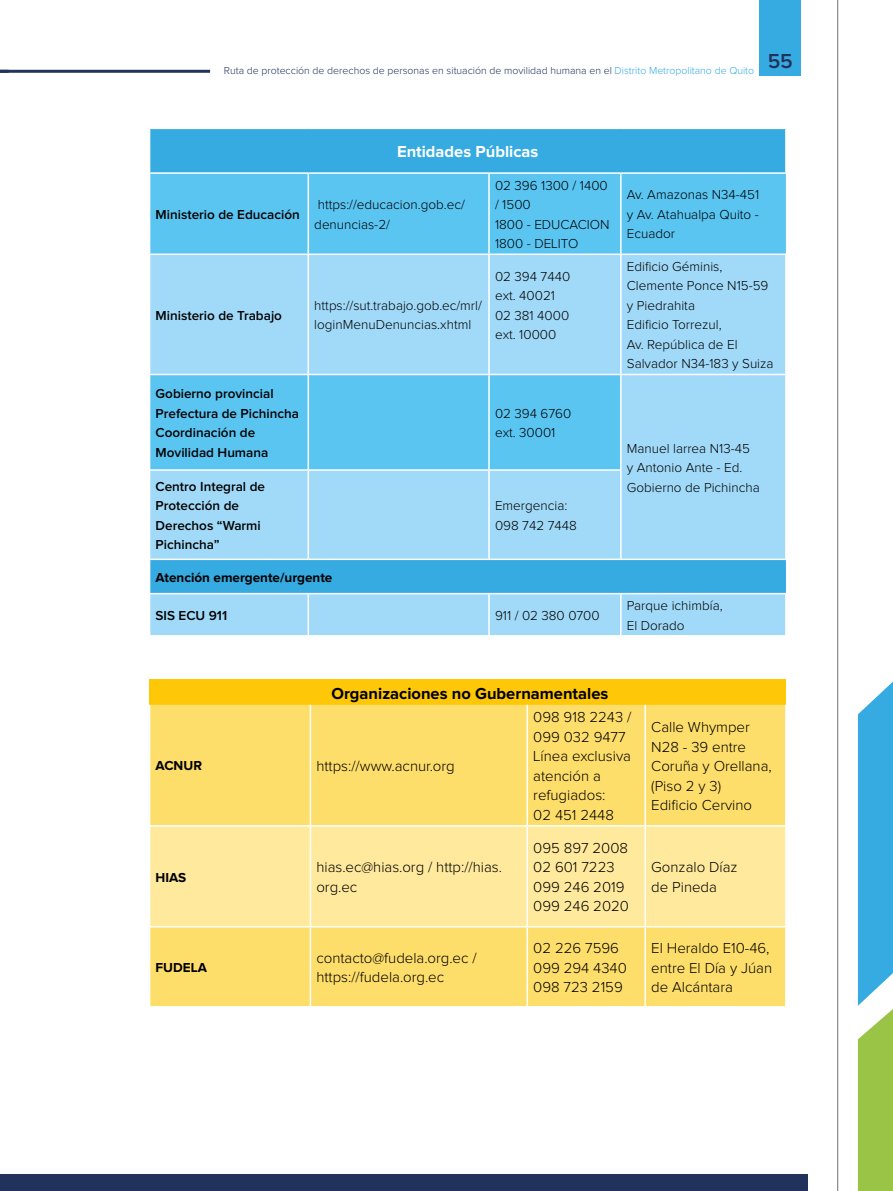
<style>
.page{position:relative;width:893px;height:1191px;background:#fff}
.page>*{position:absolute;margin:0;border:0;box-sizing:border-box;transform-origin:0 0}
.t1{font:700 16.5px "Proxima Nova";color:#000}
.t2{font:700 16.5px "Proxima Nova";color:#fff}
.t3{font:300 15px/19.5px "Proxima Nova";color:#000}
.t4{font:300 13.5px/19.5px "Proxima Nova";color:#000}
.t5{font:600 13.5px/19.5px "Proxima Nova";color:#000}
.t6{font:700 13.5px "Proxima Nova";color:#000}
.t7{font:300 10.5px "Proxima Nova";color:#21335c}
.s1{color:#35abe2}
</style>
<div class="page">
<div style="left:759px;top:0;width:42px;height:76px;background:#35abe2"></div>
<svg style="left:858px;top:681px;width:35px;height:510px;background:#6abbb1"></svg>
<hr style="left:0;top:70px;width:210px;height:3px;background:#21335c">
<hr style="left:837px;top:0;width:1px;height:1191px;background:#706f6f">
<div style="left:0;top:1174px;width:808px;height:17px;background:#21335c"></div>
<div style="left:150px;top:129px;width:635px;height:43px;background:#35abe2"></div>
<div style="left:150px;top:174px;width:636px;height:79px;background:#5bc5f2"></div>
<svg style="left:150px;top:255px;width:636px;height:380px;background:#8ad2f4"></svg>
<hr style="left:308px;top:174px;width:1px;height:79px;background:#fff">
<hr style="left:488px;top:174px;width:2px;height:79px;background:#fff">
<hr style="left:620px;top:174px;width:2px;height:79px;background:#fff">
<hr style="left:308px;top:255px;width:1px;height:119px;background:#fff">
<hr style="left:488px;top:255px;width:2px;height:119px;background:#fff">
<hr style="left:620px;top:255px;width:2px;height:119px;background:#fff">
<hr style="left:785px;top:255px;width:2px;height:119px;background:#fff">
<hr style="left:621px;top:374px;width:166px;height:1px;background:#fff">
<hr style="left:785px;top:375px;width:2px;height:95px;background:#fff">
<hr style="left:785px;top:470px;width:2px;height:88px;background:#fff">
<hr style="left:308px;top:471px;width:1px;height:87px;background:#fff">
<hr style="left:488px;top:471px;width:2px;height:87px;background:#fff">
<hr style="left:620px;top:471px;width:2px;height:87px;background:#fff">
<hr style="left:308px;top:594px;width:1px;height:41px;background:#fff">
<hr style="left:488px;top:594px;width:2px;height:41px;background:#fff">
<hr style="left:620px;top:594px;width:2px;height:41px;background:#fff">
<hr style="left:785px;top:594px;width:2px;height:41px;background:#fff">
<hr style="left:149px;top:374px;width:159px;height:1px;background:#fff">
<hr style="left:308px;top:374px;width:181px;height:1px;background:#fff">
<hr style="left:489px;top:374px;width:132px;height:1px;background:#fff">
<hr style="left:308px;top:375px;width:1px;height:94px;background:#fff">
<hr style="left:488px;top:375px;width:2px;height:94px;background:#fff">
<hr style="left:620px;top:375px;width:2px;height:94px;background:#fff">
<hr style="left:149px;top:469px;width:159px;height:2px;background:#fff">
<hr style="left:308px;top:469px;width:181px;height:2px;background:#fff">
<hr style="left:489px;top:469px;width:133px;height:2px;background:#fff">
<hr style="left:149px;top:558px;width:159px;height:2px;background:#fff">
<hr style="left:308px;top:558px;width:181px;height:2px;background:#fff">
<hr style="left:489px;top:558px;width:132px;height:2px;background:#fff">
<hr style="left:621px;top:558px;width:166px;height:2px;background:#fff">
<hr style="left:149px;top:593px;width:159px;height:1px;background:#fff">
<hr style="left:308px;top:593px;width:181px;height:1px;background:#fff">
<hr style="left:489px;top:593px;width:132px;height:1px;background:#fff">
<hr style="left:621px;top:593px;width:166px;height:1px;background:#fff">
<div style="left:150px;top:680px;width:636px;height:25px;background:#fec707"></div>
<div style="left:150px;top:705px;width:635px;height:301px;background:#fede6a"></div>
<div style="left:150px;top:826px;width:635px;height:100px;background:#fee99c"></div>
<hr style="left:310px;top:705px;width:1px;height:120px;background:#fff">
<hr style="left:526px;top:705px;width:2px;height:120px;background:#fff">
<hr style="left:644px;top:705px;width:2px;height:120px;background:#fff">
<hr style="left:149px;top:825px;width:161px;height:1px;background:#fff">
<hr style="left:310px;top:825px;width:217px;height:1px;background:#fff">
<hr style="left:310px;top:826px;width:1px;height:100px;background:#fff">
<hr style="left:527px;top:825px;width:118px;height:1px;background:#fff">
<hr style="left:526px;top:826px;width:2px;height:100px;background:#fff">
<hr style="left:645px;top:825px;width:142px;height:1px;background:#fff">
<hr style="left:644px;top:826px;width:2px;height:100px;background:#fff">
<hr style="left:149px;top:926px;width:161px;height:1px;background:#fff">
<hr style="left:310px;top:926px;width:217px;height:1px;background:#fff">
<hr style="left:527px;top:926px;width:118px;height:1px;background:#fff">
<hr style="left:645px;top:926px;width:142px;height:1px;background:#fff">
<hr style="left:310px;top:927px;width:1px;height:79px;background:#fff">
<hr style="left:526px;top:927px;width:2px;height:79px;background:#fff">
<hr style="left:644px;top:927px;width:2px;height:79px;background:#fff">
<p class="t7" style="left:224px;top:64px;width:570px">Ruta de protección de derechos de personas en situación de movilidad humana en el <span class="s1">Distrito Metropolitano de Quito</span> <sup>55</sup></p>
<p class="t2" style="left:397px;top:142px;width:143px">Entidades Públicas</p>
<p class="t5" style="left:156px;top:205px;width:146px">Ministerio de Educación</p>
<p class="t4" style="left:314px;top:195px;width:152px">https://educacion.gob.ec/ denuncias-2/</p>
<p class="t5" style="left:156px;top:306px;width:128px">Ministerio de Trabajo</p>
<p class="t4" style="left:314px;top:296px;width:169px">https://sut.trabajo.gob.ec/mrl/ loginMenuDenuncias.xhtml</p>
<p class="t5" style="left:156px;top:384px;width:145px">Gobierno provincial<br>Prefectura de Pichincha<br>Coordinación de<br>Movilidad Humana</p>
<p class="t4" style="left:495px;top:176px;width:116px">02 396 1300 / 1400 / 1500<br>1800 - EDUCACION<br>1800 - DELITO</p>
<p class="t4" style="left:627px;top:185px;width:134px;text-align:justify">Av. Amazonas N34-451 y Av. Atahualpa Quito - Ecuador</p>
<p class="t4" style="left:495px;top:267px;width:77px">02 394 7440 ext. 40021<br>02 381 4000 ext. 10000</p>
<p class="t4" style="left:627px;top:257px;width:148px">Edificio Géminis,<br>Clemente Ponce N15-59 y Piedrahita<br>Edificio Torrezul,<br>Av. República de El<br>Salvador N34-183 y Suiza</p>
<p class="t4" style="left:495px;top:404px;width:78px">02 394 6760 ext. 30001</p>
<p class="t4" style="left:627px;top:439px;width:125px">Manuel larrea N13-45 y Antonio Ante - Ed.</p>
<p class="t5" style="left:156px;top:477px;width:111px">Centro Integral de</p>
<p class="t4" style="left:627px;top:478px;width:134px">Gobierno de Pichincha</p>
<p class="t5" style="left:156px;top:496px;width:107px">Protección de<br>Derechos “Warmi<br>Pichincha”</p>
<p class="t4" style="left:495px;top:496px;width:83px">Emergencia:<br>098 742 7448</p>
<p class="t6" style="left:156px;top:569px;width:178px">Atención emergente/urgente</p>
<p class="t5" style="left:156px;top:606px;width:73px">SIS ECU 911</p>
<p class="t4" style="left:495px;top:606px;width:106px">911 / 02 380 0700</p>
<p class="t4" style="left:627px;top:596px;width:97px">Parque ichimbía,<br>El Dorado</p>
<p class="t1" style="left:331px;top:684px;width:278px">Organizaciones no Gubernamentales</p>
<p class="t6" style="left:156px;top:758px;width:48px">ACNUR</p>
<p class="t3" style="left:316px;top:756px;width:140px">https://www.acnur.org</p>
<p class="t6" style="left:156px;top:869px;width:32px">HIAS</p>
<p class="t3" style="left:316px;top:858px;width:187px">hias.ec@hias.org / http://hias. org.ec</p>
<p class="t3" style="left:533px;top:708px;width:100px">098 918 2243 /<br>099 032 9477<br>Línea exclusiva atención a refugiados:<br>02 451 2448</p>
<p class="t3" style="left:651px;top:717px;width:122px">Calle Whymper<br>N28 - 39 entre<br>Coruña y Orellana, (Piso 2 y 3)<br>Edificio Cervino</p>
<p class="t3" style="left:533px;top:838px;width:97px">095 897 2008<br>02 601 7223<br>099 246 2019<br>099 246 2020</p>
<p class="t3" style="left:651px;top:858px;width:88px">Gonzalo Díaz de Pineda</p>
<p class="t6" style="left:156px;top:960px;width:53px">FUDELA</p>
<p class="t3" style="left:316px;top:948px;width:162px">contacto@fudela.org.ec / https://fudela.org.ec</p>
<p class="t3" style="left:533px;top:938px;width:95px">02 226 7596<br>099 294 4340<br>098 723 2159</p>
<p class="t3" style="left:651px;top:938px;width:122px">El Heraldo E10-46, entre El Día y Júan de Alcántara</p>
</div>
